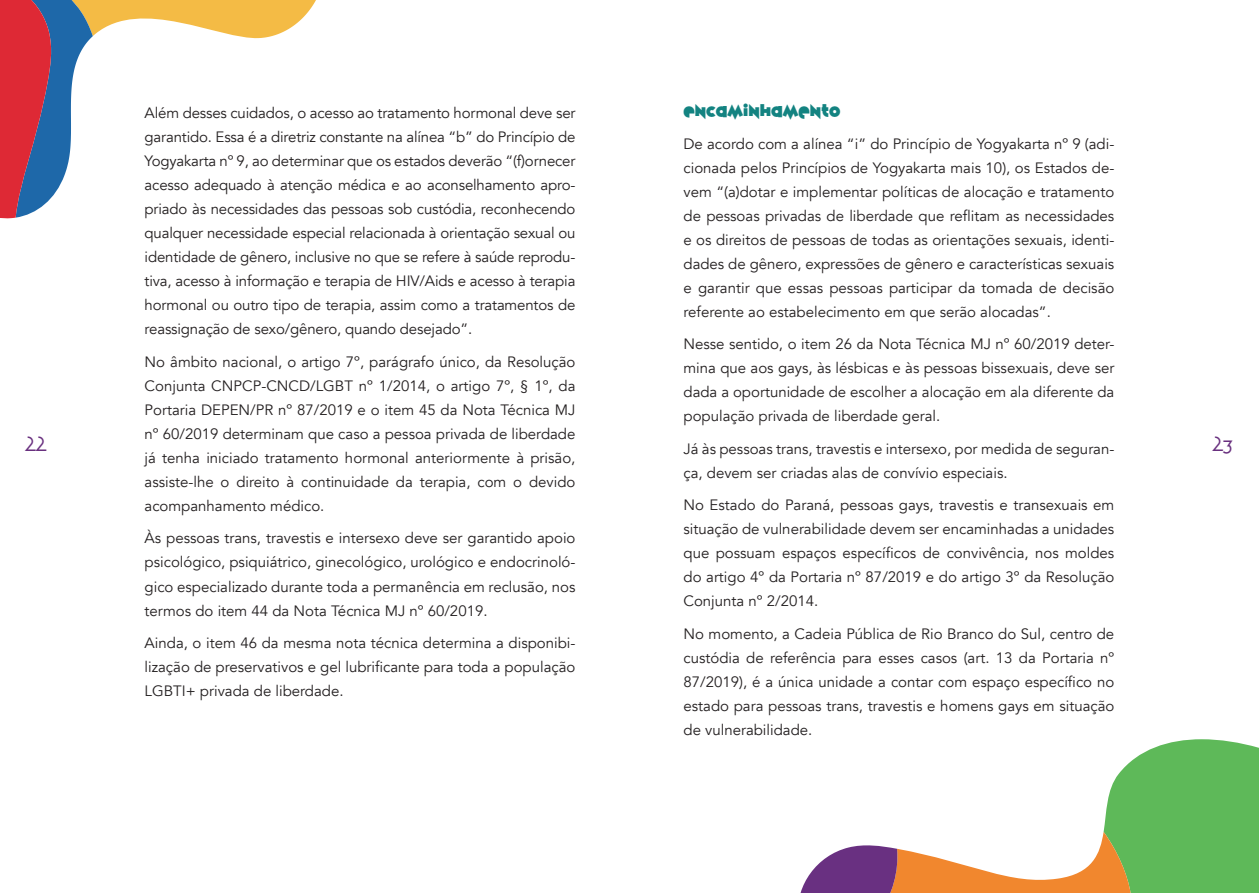
<style>
.page{position:relative;width:1259px;height:893px;background:#fff}
.page>*{position:absolute;margin:0;border:0;box-sizing:border-box;transform-origin:0 0}
.t1{font:300 18px "Variex OT";color:#69307f}
.t2{font:15px/24px "Avenir";color:#231f20;text-align:justify}
.t3{font:700 15px "Variex OT";color:#138381}
</style>
<div class="page">
<svg style="left:0;top:0;width:316px;height:219px"></svg>
<svg style="left:800px;top:739px;width:459px;height:154px"></svg>
<p class="t3" style="left:683px;top:103px;width:158px">ENCAMINHAMENTO</p>
<p class="t2" style="left:683px;top:132px;width:432px">De acordo com a alínea “i” do Princípio de Yogyakarta nº 9 (adi&shy;cionada pelos Princípios de Yogyakarta mais 10), os Estados de&shy;vem “(a)dotar e implementar políticas de alocação e tratamento de pessoas privadas de liberdade que reflitam as necessidades e os direitos de pessoas de todas as orientações sexuais, identi&shy;dades de gênero, expressões de gênero e características sexuais e garantir que essas pessoas participar da tomada de decisão referente ao estabelecimento em que serão alocadas”.</p>
<p class="t2" style="left:683px;top:332px;width:432px">Nesse sentido, o item 26 da Nota Técnica MJ nº 60/2019 deter&shy;mina que aos gays, às lésbicas e às pessoas bissexuais, deve ser dada a oportunidade de escolher a alocação em ala diferente da população privada de liberdade geral.</p>
<p class="t2" style="left:683px;top:437px;width:432px">Já às pessoas trans, travestis e intersexo, por medida de seguran&shy;ça, devem ser criadas alas de convívio especiais.</p>
<p class="t2" style="left:683px;top:493px;width:432px">No Estado do Paraná, pessoas gays, travestis e transexuais em situação de vulnerabilidade devem ser encaminhadas a unidades que possuam espaços específicos de convivência, nos moldes do artigo 4º da Portaria nº 87/2019 e do artigo 3º da Resolução Conjunta nº 2/2014.</p>
<p class="t2" style="left:683px;top:622px;width:432px">No momento, a Cadeia Pública de Rio Branco do Sul, centro de custódia de referência para esses casos (art. 13 da Portaria nº 87/2019), é a única unidade a contar com espaço específico no estado para pessoas trans, travestis e homens gays em situação de vulnerabilidade.</p>
<p class="t2" style="left:145px;top:102px;width:432px">Além desses cuidados, o acesso ao tratamento hormonal deve ser garantido. Essa é a diretriz constante na alínea “b” do Princípio de Yogyakarta nº 9, ao determinar que os estados deverão “(f)ornecer acesso adequado à atenção médica e ao aconselhamento apro&shy;priado às necessidades das pessoas sob custódia, reconhecendo qualquer necessidade especial relacionada à orientação sexual ou identidade de gênero, inclusive no que se refere à saúde reprodu&shy;tiva, acesso à informação e terapia de HIV/Aids e acesso à terapia hormonal ou outro tipo de terapia, assim como a tratamentos de reassignação de sexo/gênero, quando desejado”.</p>
<p class="t2" style="left:145px;top:350px;width:432px">No âmbito nacional, o artigo 7º, parágrafo único, da Resolução Conjunta CNPCP-CNCD/LGBT nº 1/2014, o artigo 7º, § 1º, da Portaria DEPEN/PR nº 87/2019 e o item 45 da Nota Técnica MJ nº 60/2019 determinam que caso a pessoa privada de liberdade já tenha iniciado tratamento hormonal anteriormente à prisão, assiste-lhe o direito à continuidade da terapia, com o devido acompanhamento médico.</p>
<p class="t2" style="left:145px;top:527px;width:432px">Às pessoas trans, travestis e intersexo deve ser garantido apoio psicológico, psiquiátrico, ginecológico, urológico e endocrinoló&shy;gico especializado durante toda a permanência em reclusão, nos termos do item 44 da Nota Técnica MJ nº 60/2019.</p>
<p class="t2" style="left:145px;top:631px;width:432px">Ainda, o item 46 da mesma nota técnica determina a disponibi&shy;lização de preservativos e gel lubrificante para toda a população LGBTI+ privada de liberdade.</p>
<p class="t1" style="left:25px;top:436px;width:23px">22</p>
<p class="t1" style="left:1212px;top:436px;width:22px">23</p>
</div>
